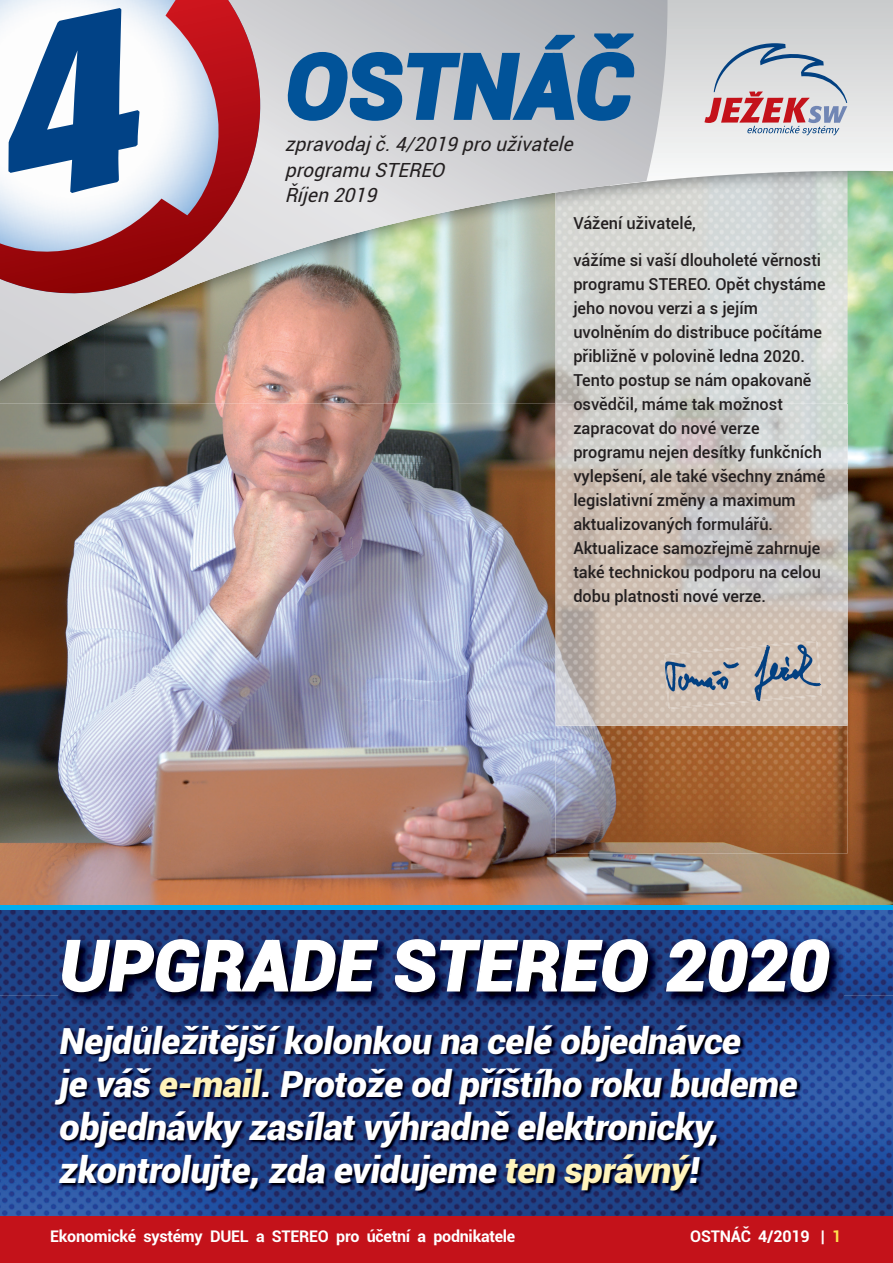
<style>
.page{position:relative;width:893px;height:1263px;background:#fff}
.page>*{position:absolute;margin:0;border:0;box-sizing:border-box;transform-origin:0 0}
.t1{font:italic 900 90px "Roboto";color:#015399}
.t2{font:italic 900 70.5px "Roboto";color:#fff}
.t3{font:italic 900 36px/43.2px "Roboto";letter-spacing:-.01em;color:#fff}
.t4{font:italic 19.5px/25.5px "Roboto";color:#231f20}
.t5{font:500 16.5px/24px "Roboto";color:#231f20}
.t6{font:700 16.05px "Roboto";letter-spacing:-.015em;color:#fff}
.s1{color:#fff3bb}
.s2{color:#ffe34f}
</style>
<div class="page">
<img style="left:0;top:403px;width:893px;height:813px">
<img style="left:556px;top:726px;width:292px;height:127px">
<img style="left:556px;top:403px;width:292px;height:323px">
<img style="left:421px;top:381px;width:135px;height:22px">
<img style="left:556px;top:186px;width:337px;height:217px">
<img style="left:210px;top:381px;width:211px;height:22px">
<img style="left:105px;top:381px;width:105px;height:22px">
<img style="left:0;top:381px;width:105px;height:22px">
<svg style="left:667px;top:0;width:226px;height:186px"></svg>
<img style="left:0;top:0;width:667px;height:381px">
<img style="left:55px;top:1026px;width:747px;height:169px">
<div style="left:0;top:905px;width:893px;height:5px;background:#00aeef"></div>
<svg style="left:704px;top:43px;width:143px;height:92px;background:#c6b7bf"></svg>
<svg style="left:0;top:297px;width:278px;height:14px;background:#bcb2a6"></svg>
<svg style="left:0;top:0;width:278px;height:297px;background:#c28a90"></svg>
<svg style="left:288px;top:31px;width:347px;height:91px;background:#a1b1c0"></svg>
<img style="left:58px;top:935px;width:786px;height:71px">
<svg style="left:62px;top:938px;width:317px;height:55px;background:#2c3559"></svg>
<svg style="left:394px;top:938px;width:255px;height:55px;background:#2d355a"></svg>
<svg style="left:665px;top:938px;width:165px;height:55px;background:#2f3a62"></svg>
<div style="left:0;top:1216px;width:893px;height:47px;background:#c4121a"></div>
<img style="left:664px;top:641px;width:152px;height:67px">
<img style="left:669px;top:642px;width:153px;height:67px">
<img style="left:665px;top:642px;width:156px;height:66px">
<svg style="left:0;top:8px;width:156px;height:197px"></svg>
<h1 class="t1" style="left:285px;top:23px;width:349px">OSTNÁČ</h1>
<p class="t4" style="left:285px;top:131px;width:296px">zpravodaj č.4/2019prouživatele programuSTEREO<br>Říjen2019</p>
<p class="t5" style="left:573px;top:211px;width:124px">Vážení uživatelé,</p>
<p class="t5" style="left:573px;top:247px;width:254px">vážíme si vaší dlouholeté věrnosti programu STEREO. Opět chystáme jeho novou verzi a s jejím uvolněním do distribuce počítáme přibližně v polovině ledna 2020.<br>Tento postup se nám opakovaně osvědčil, máme tak možnost zapracovat do nové verze programu nejen desítky funkčních vylepšení, ale také všechny známé legislativní změny a maximum aktualizovaných formulářů.<br>Aktualizace samozřejmě zahrnuje také technickou podporu na celou dobu platnosti nové verze.</p>
<h2 class="t2" style="left:60px;top:916px;width:771px">UPGRADE STEREO 2020</h2>
<h3 class="t3" style="left:60px;top:1018px;width:740px">Nejdůležitější kolonkou na celé objednávce<br>je váš <span class="s1">e-mail</span>. Protože od příštího roku budeme objednávky zasílat výhradně elektronicky, zkontrolujte, zda evidujeme <span class="s1">ten správný</span>!</h3>
<p class="t6" style="left:50px;top:1225px;width:467px">Ekonomické systémy DUEL a STEREO pro účetní a podnikatele</p>
<p class="t6" style="left:690px;top:1225px;width:152px">OSTNÁČ 4/2019 | <span class="s2">1</span></p>
</div>
